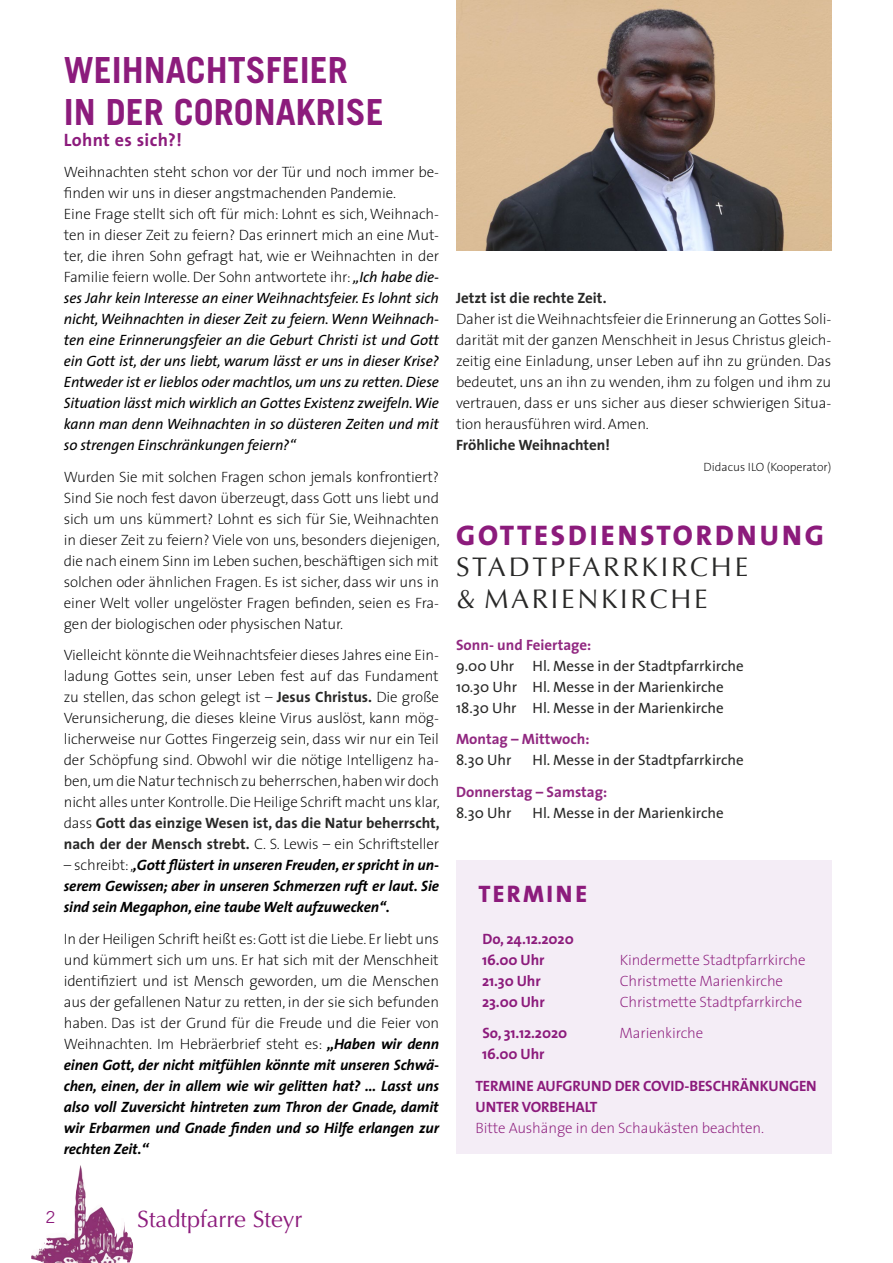
<style>
.page{position:relative;width:893px;height:1263px;background:#fff}
.page>*{position:absolute;margin:0;border:0;box-sizing:border-box;transform-origin:0 0}
.t1{font:700 36px/42px "Trade Gothic LT Std";color:#8c1b7c}
.t2{font:800 28.5px "The Sans";letter-spacing:.1em;color:#8c1b7c}
.t3{font:27px/31.5px "Optima";letter-spacing:.1em;color:#282827}
.t4{font:800 24px "The Sans";letter-spacing:.1em;color:#8c1b7c}
.t5{font:23.55px "Optima";color:#8c1b7c}
.t6{font:700 18px "The Sans";letter-spacing:.02em;color:#8c1b7c}
.t7{font:16.5px "Trade Gothic LT Std";color:#8c1b7c}
.t8{font:200 15px/21px "The Sans";letter-spacing:-.01em;color:#000;text-align:justify}
.t9{font:italic 15px/21px "The Sans";letter-spacing:-.01em;color:#000}
.t10{font:italic 700 15px/21px "The Sans SN";letter-spacing:-.01em;color:#000;text-align:justify}
.t11{font:15px/21px "The Sans";color:#282827}
.t12{font:200 15px/21px "The Sans";letter-spacing:-.01em;color:#8c1b7c}
.t13{font:700 15px/21px "The Sans";letter-spacing:-.01em;color:#8c1b7c}
.t14{font:700 15px "The Sans";color:#912881}
.t15{font:700 15px "The Sans";color:#282827}
.t16{font:200 12px "The Sans";color:#000}
.s1{font-weight:200;font-style:normal}
.s2{font-weight:700;color:#282827}
.s3{font-family:"The Sans";font-weight:200;font-style:normal}
.s4{font-family:"The Sans SN";font-weight:700;font-style:italic}
</style>
<div class="page">
<img style="left:31px;top:1165px;width:103px;height:98px">
<img style="left:456px;top:0;width:375px;height:251px">
<div style="left:456px;top:860px;width:375px;height:293px;background:#f4edf6"></div>
<h1 class="t1" style="left:64px;top:48px;width:322px">WEIHNACHTSFEIER<br>IN DER CORONAKRISE</h1>
<p class="t6" style="left:64px;top:124px;width:120px">Lohnt es sich?!</p>
<p class="t9" style="left:64px;top:161px;width:377px"><span class="s1">Weihnachten steht schon vor der Tür und noch immer be&shy;finden wir uns in dieser angstmachenden Pandemie.<br>Eine Frage stellt sich oft für mich: Lohnt es sich, Weihnach&shy;ten in dieser Zeit zu feiern? Das erinnert mich an eine Mut&shy;ter, die ihren Sohn gefragt hat, wie er Weihnachten in der Familie feiern wolle. Der Sohn antwortete ihr:</span> „Ich habe die&shy;ses Jahr kein Interesse an einer Weihnachtsfeier. Es lohnt sich nicht, Weihnachten in dieser Zeit zu feiern. Wenn Weihnach&shy;ten eine Erinnerungsfeier an die Geburt Christi ist und Gott ein Gott ist, der uns liebt, warum lässt er uns in dieser Krise?<br>Entweder ist er lieblos oder machtlos, um uns zu retten. Diese Situation lässt mich wirklich an Gottes Existenz zweifeln. Wie kann man denn Weihnachten in so düsteren Zeiten und mit so strengen Einschränkungen feiern?“</p>
<p class="t8" style="left:64px;top:465px;width:377px">Wurden Sie mit solchen Fragen schon jemals konfrontiert?<br>Sind Sie noch fest davon überzeugt, dass Gott uns liebt und sich um uns kümmert? Lohnt es sich für Sie, Weihnachten in dieser Zeit zu feiern? Viele von uns, besonders diejenigen, die nach einem Sinn im Leben suchen, beschäftigen sich mit solchen oder ähnlichen Fragen. Es ist sicher, dass wir uns in einer Welt voller ungelöster Fragen befinden, seien es Fra&shy;gen der biologischen oder physischen Natur.</p>
<p class="t8" style="left:64px;top:644px;width:377px">Vielleicht könnte die Weihnachtsfeier dieses Jahres eine Ein&shy;ladung Gottes sein, unser Leben fest auf das Fundament zu stellen, das schon gelegt ist – <span class="s2">Jesus Christus.</span> Die große Verunsicherung, die dieses kleine Virus auslöst, kann mög&shy;licherweise nur Gottes Fingerzeig sein, dass wir nur ein Teil der Schöpfung sind. Obwohl wir die nötige Intelligenz ha&shy;ben, um die Natur technisch zu beherrschen, haben wir doch nicht alles unter Kontrolle. Die Heilige Schrift macht uns klar, dass <span class="s2">Gott das einzige Wesen ist, das die Natur beherrscht, nach der der Mensch strebt.</span> C. S. Lewis – ein Schriftsteller</p>
<p class="t10" style="left:64px;top:854px;width:377px"><span class="s3">– schreibt: ‚</span>‚Gott flüstert in unseren Freuden, er spricht in un&shy;serem Gewissen; aber in unseren Schmerzen ruft er laut. Sie sind sein Megaphon, eine taube Welt aufzuwecken‘‘.</p>
<p class="t8" style="left:64px;top:927px;width:377px">In der Heiligen Schrift heißt es: Gott ist die Liebe. Er liebt uns und kümmert sich um uns. Er hat sich mit der Menschheit identifiziert und ist Mensch geworden, um die Menschen aus der gefallenen Natur zu retten, in der sie sich befunden haben. Das ist der Grund für die Freude und die Feier von Weihnachten. Im Hebräerbrief steht es: <span class="s4">„Haben wir denn</span></p>
<p class="t10" style="left:64px;top:1054px;width:377px">einen Gott, der nicht mitfühlen könnte mit unseren Schwä&shy;chen, einen, der in allem wie wir gelitten hat? … Lasst uns also voll Zuversicht hintreten zum Thron der Gnade, damit wir Erbarmen und Gnade finden und so Hilfe erlangen zur rechten Zeit.“</p>
<p class="t15" style="left:456px;top:285px;width:152px">Jetzt ist die rechte Zeit.</p>
<p class="t8" style="left:456px;top:308px;width:377px">Daher ist die Weihnachtsfeier die Erinnerung an Gottes Soli&shy;darität mit der ganzen Menschheit in Jesus Christus gleich&shy;zeitig eine Einladung, unser Leben auf ihn zu gründen. Das bedeutet, uns an ihn zu wenden, ihm zu folgen und ihm zu vertrauen, dass er uns sicher aus dieser schwierigen Situa&shy;tion herausführen wird. Amen.</p>
<p class="t15" style="left:456px;top:432px;width:155px">Fröhliche Weihnachten!</p>
<p class="t16" style="left:704px;top:457px;width:129px">Didacus ILO (Kooperator)</p>
<h2 class="t2" style="left:456px;top:511px;width:369px">GOTTESDIENSTORDNUNG</h2>
<h3 class="t3" style="left:456px;top:551px;width:294px">STADTPFARRKIRCHE &amp; MARIENKIRCHE</h3>
<p class="t14" style="left:456px;top:632px;width:137px">Sonn- und Feiertage:</p>
<p class="t11" style="left:456px;top:655px;width:289px">9.00 Uhr Hl. Messe in der Stadtpfarrkirche<br>10.30 Uhr Hl. Messe in der Marienkirche<br>18.30 Uhr Hl. Messe in der Marienkirche</p>
<p class="t14" style="left:456px;top:726px;width:135px">Montag – Mittwoch:</p>
<p class="t11" style="left:456px;top:749px;width:57px">8.30 Uhr</p>
<p class="t11" style="left:533px;top:749px;width:213px">Hl. Messe in der Stadtpfarrkirche</p>
<p class="t14" style="left:456px;top:779px;width:153px">Donnerstag – Samstag:</p>
<p class="t11" style="left:456px;top:802px;width:57px">8.30 Uhr</p>
<p class="t11" style="left:533px;top:802px;width:193px">Hl. Messe in der Marienkirche</p>
<h3 class="t4" style="left:478px;top:873px;width:110px">TERMINE</h3>
<p class="t13" style="left:482px;top:928px;width:93px">Do, 24.12.2020<br>16.00 Uhr<br>21.30 Uhr<br>23.00 Uhr</p>
<p class="t12" style="left:620px;top:948px;width:188px">Kindermette Stadtpfarrkirche<br>Christmette Marienkirche<br>Christmette Stadtpfarrkirche</p>
<p class="t13" style="left:482px;top:1022px;width:86px">So, 31.12.2020<br>16.00 Uhr</p>
<p class="t12" style="left:620px;top:1022px;width:85px">Marienkirche</p>
<p class="t13" style="left:476px;top:1075px;width:343px">TERMINE AUFGRUND DER COVID-BESCHRÄNKUNGEN<br>UNTER VORBEHALT</p>
<p class="t12" style="left:476px;top:1116px;width:290px">Bitte Aushänge in den Schaukästen beachten.</p>
<p class="t7" style="left:46px;top:1207px;width:12px">2</p>
<h3 class="t5" style="left:137px;top:1205px;width:167px">Stadtpfarre Steyr</h3>
</div>
